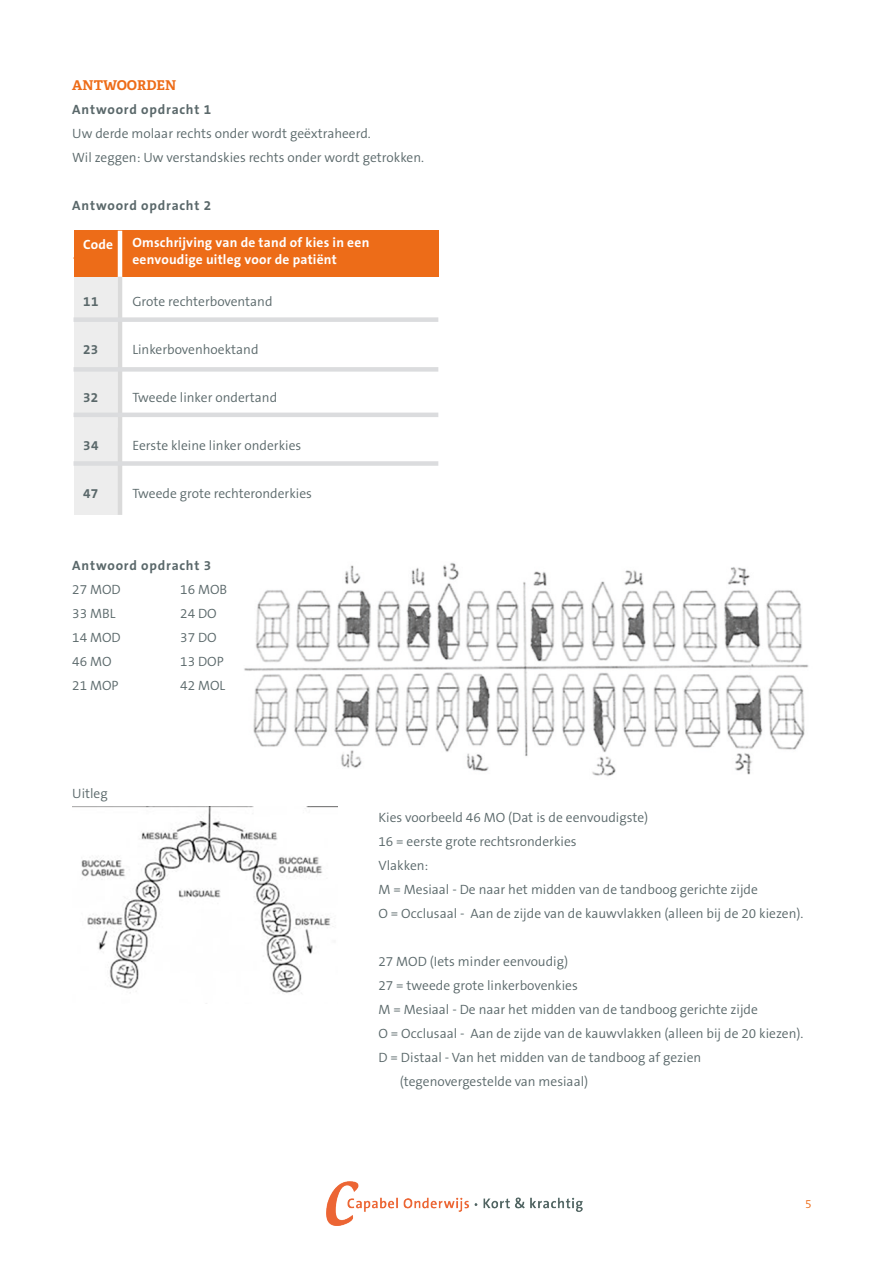
<style>
.page{position:relative;width:893px;height:1263px;background:#fff}
.page>*{position:absolute;margin:0;border:0;box-sizing:border-box;transform-origin:0 0}
.t1{font:300 13.5px/24px "The Sans B4";color:#5a686a}
.t2{font:700 13.5px "The Sans B7";letter-spacing:.015em;color:#fff}
.t3{font:700 13.5px "The Sans B7";letter-spacing:.055em;color:#5a686a}
.t4{font:700 13.5px "Adelle";color:#ed6c18}
.t5{font:300 12px "The Sans B4";color:#ed6c18}
</style>
<div class="page">
<div style="left:74px;top:261px;width:44px;height:254px;background:#ededed"></div>
<div style="left:74px;top:231px;width:364px;height:46px;background:#ed6c18"></div>
<hr style="left:118px;top:231px;width:4px;height:197px;background:#fff">
<hr style="left:118px;top:277px;width:4px;height:238px;background:#dadada">
<div style="left:74px;top:317px;width:364px;height:5px;background:#dbdcde"></div>
<div style="left:74px;top:367px;width:364px;height:5px;background:#dbdcde"></div>
<hr style="left:74px;top:413px;width:364px;height:4px;background:#dbdcde">
<div style="left:74px;top:461px;width:364px;height:5px;background:#dbdcde"></div>
<img style="left:244px;top:562px;width:565px;height:214px">
<img style="left:72px;top:806px;width:266px;height:187px">
<img style="left:326px;top:1182px;width:257px;height:44px">
<p class="t4" style="left:72px;top:77px;width:105px">ANTWOORDEN</p>
<p class="t3" style="left:72px;top:102px;width:140px">Antwoord opdracht 1</p>
<p class="t1" style="left:72px;top:122px;width:300px">Uw derde molaar rechts onder wordt geëxtraheerd.</p>
<p class="t1" style="left:72px;top:146px;width:353px">Wil zeggen: Uw verstandskies rechts onder wordt getrokken.</p>
<p class="t3" style="left:72px;top:198px;width:140px">Antwoord opdracht 2</p>
<p class="t2" style="left:83px;top:237px;width:32px">Code</p>
<p class="t2" style="left:132px;top:236px;width:239px">Omschrijving van de tand of kies in een</p>
<p class="t2" style="left:132px;top:252px;width:206px">eenvoudige uitleg voor de patiënt</p>
<p class="t3" style="left:83px;top:294px;width:17px">11</p>
<p class="t3" style="left:83px;top:342px;width:17px">23</p>
<p class="t3" style="left:83px;top:390px;width:17px">32</p>
<p class="t3" style="left:83px;top:438px;width:17px">34</p>
<p class="t3" style="left:83px;top:486px;width:17px">47</p>
<p class="t1" style="left:132px;top:290px;width:142px">Grote rechterboventand</p>
<p class="t1" style="left:132px;top:338px;width:128px">Linkerbovenhoektand</p>
<p class="t1" style="left:132px;top:386px;width:146px">Tweede linker ondertand</p>
<p class="t1" style="left:132px;top:434px;width:170px">Eerste kleine linker onderkies</p>
<p class="t1" style="left:132px;top:482px;width:181px">Tweede grote rechteronderkies</p>
<p class="t3" style="left:72px;top:558px;width:140px">Antwoord opdracht 3</p>
<p class="t1" style="left:72px;top:578px;width:50px">27 MOD</p>
<p class="t1" style="left:180px;top:578px;width:48px">16 MOB</p>
<p class="t1" style="left:72px;top:602px;width:45px">33 MBL</p>
<p class="t1" style="left:180px;top:602px;width:38px">24 DO</p>
<p class="t1" style="left:72px;top:626px;width:50px">14 MOD</p>
<p class="t1" style="left:180px;top:626px;width:38px">37 DO</p>
<p class="t1" style="left:72px;top:650px;width:41px">46 MO</p>
<p class="t1" style="left:180px;top:650px;width:45px">13 DOP</p>
<p class="t1" style="left:72px;top:674px;width:48px">21 MOP</p>
<p class="t1" style="left:180px;top:674px;width:46px">42 MOL</p>
<p class="t1" style="left:72px;top:782px;width:37px">Uitleg</p>
<p class="t1" style="left:378px;top:806px;width:271px">Kies voorbeeld 46 MO (Dat is de eenvoudigste)</p>
<p class="t1" style="left:378px;top:830px;width:200px">16 = eerste grote rechtsronderkies</p>
<p class="t1" style="left:378px;top:854px;width:51px">Vlakken:</p>
<p class="t1" style="left:378px;top:878px;width:381px">M = Mesiaal - De naar het midden van de tandboog gerichte zijde</p>
<p class="t1" style="left:378px;top:902px;width:427px">O = Occlusaal - Aan de zijde van de kauwvlakken (alleen bij de 20 kiezen).</p>
<p class="t1" style="left:378px;top:950px;width:191px">27 MOD (Iets minder eenvoudig)</p>
<p class="t1" style="left:378px;top:974px;width:201px">27 = tweede grote linkerbovenkies</p>
<p class="t1" style="left:378px;top:998px;width:381px">M = Mesiaal - De naar het midden van de tandboog gerichte zijde</p>
<p class="t1" style="left:378px;top:1022px;width:427px">O = Occlusaal - Aan de zijde van de kauwvlakken (alleen bij de 20 kiezen).</p>
<p class="t1" style="left:400px;top:1046px;width:303px;text-indent:-21px">D = Distaal - Van het midden van de tandboog af gezien (tegenovergestelde van mesiaal)</p>
<p class="t5" style="left:805px;top:1198px;width:8px">5</p>
</div>
